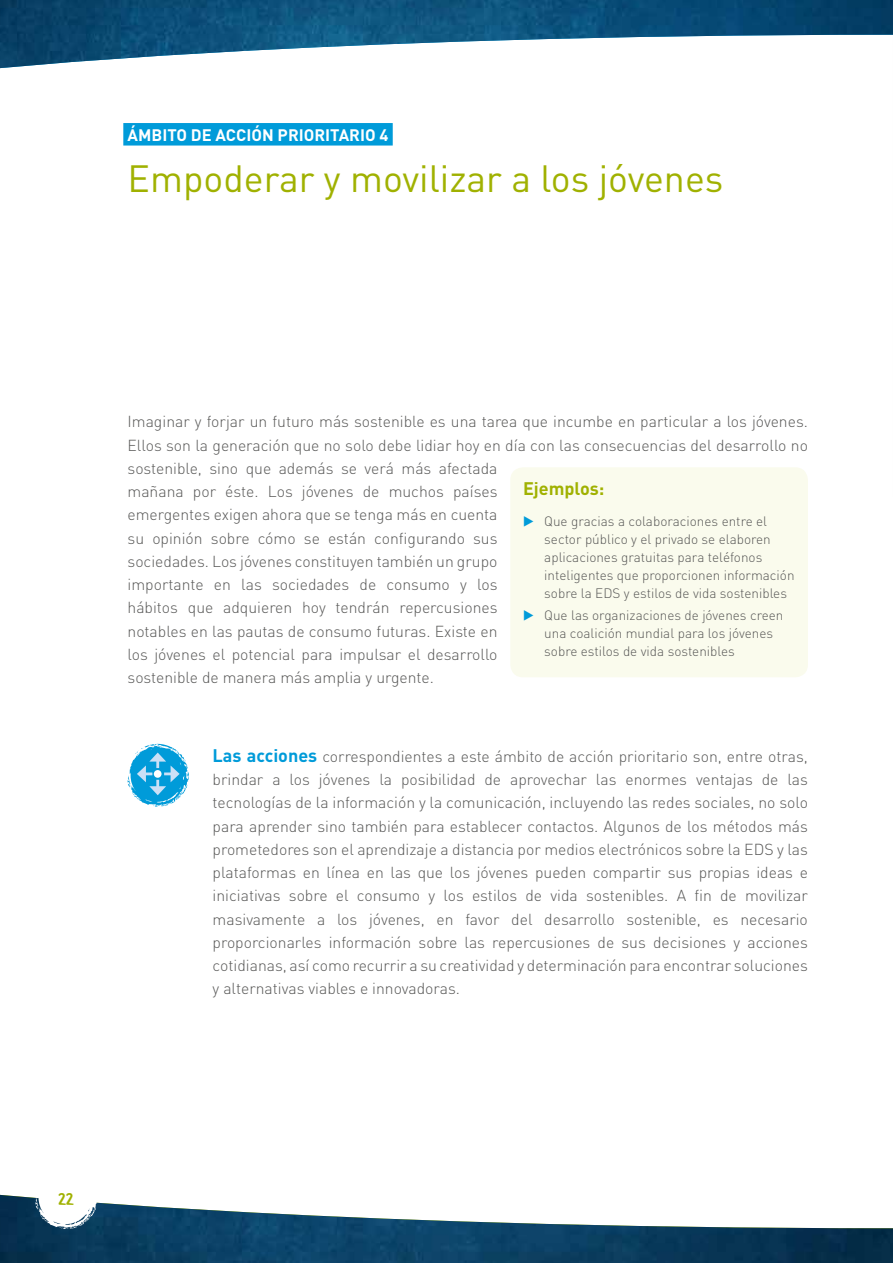
<style>
.page{position:relative;width:893px;height:1263px;background:#fff}
.page>*{position:absolute;margin:0;border:0;box-sizing:border-box;transform-origin:0 0}
.t1{font:37.5px "DIN";color:#a0b101}
.t2{font:700 18px "DIN";color:#a0b101}
.t3{font:700 18px "Ad Pro LT Std";color:#a0b101}
.t4{font:700 16.5px "DIN";color:#fff}
.t5{font:300 15.75px/23.2px "DIN";color:#575756}
.t6{font:300 13.5px/18px "DIN";color:#575756}
.s1{color:#009bd9}
.s2{font-weight:700;font-size:18px;color:#009bd9}
</style>
<div class="page">
<img style="left:0;top:0;width:893px;height:69px">
<img style="left:0;top:1194px;width:893px;height:69px">
<svg style="left:35px;top:1194px;width:63px;height:35px"></svg>
<div style="left:123px;top:123px;width:270px;height:23px;background:#009bd9"></div>
<svg style="left:128px;top:744px;width:61px;height:63px"></svg>
<div style="left:510px;top:467px;width:298px;height:210px;background:#fafbed;border-radius:13px"></div>
<p class="t4" style="left:128px;top:125px;width:262px">ÁMBITO DE ACCIÓN PRIORITARIO 4</p>
<h1 class="t1" style="left:128px;top:155px;width:597px">Empoderar y movilizar a los jóvenes</h1>
<p class="t5" style="left:128px;top:410px;width:682px">Imaginar y forjar un futuro más sostenible es una tarea que incumbe en particular a los jóvenes.<br>Ellos son la generación que no solo debe lidiar hoy en día con las consecuencias del desarrollo no sostenible, sino que además se verá más afectada<br>mañana por éste. Los jóvenes de muchos países<br>emergentes exigen ahora que se tenga más en cuenta<br>su opinión sobre cómo se están configurando sus<br>sociedades. Los jóvenes constituyen también un grupo<br>importante en las sociedades de consumo y los<br>hábitos que adquieren hoy tendrán repercusiones<br>notables en las pautas de consumo futuras. Existe en<br>los jóvenes el potencial para impulsar el desarrollo<br>sostenible de manera más amplia y urgente.</p>
<p class="t2" style="left:523px;top:477px;width:83px">Ejemplos:</p>
<p class="t6" style="left:544px;top:512px;width:252px;text-indent:-21px"><span class="s1">▶</span> Que gracias a colaboraciones entre el sector público y el privado se elaboren aplicaciones gratuitas para teléfonos inteligentes que proporcionen información sobre la EDS y estilos de vida sostenibles</p>
<p class="t6" style="left:544px;top:606px;width:241px;text-indent:-21px"><span class="s1">▶</span> Que las organizaciones de jóvenes creen una coalición mundial para los jóvenes sobre estilos de vida sostenibles</p>
<p class="t5" style="left:213px;top:744px;width:597px;text-align:justify"><span class="s2">Las acciones</span> correspondientes a este ámbito de acción prioritario son, entre otras, brindar a los jóvenes la posibilidad de aprovechar las enormes ventajas de las tecnologías de la información y la comunicación, incluyendo las redes sociales, no solo para aprender sino también para establecer contactos. Algunos de los métodos más prometedores son el aprendizaje a distancia por medios electrónicos sobre la EDS y las plataformas en línea en las que los jóvenes pueden compartir sus propias ideas e iniciativas sobre el consumo y los estilos de vida sostenibles. A fin de movilizar masivamente a los jóvenes, en favor del desarrollo sostenible, es necesario proporcionarles información sobre las repercusiones de sus decisiones y acciones cotidianas, así como recurrir a su creatividad y determinación para encontrar soluciones y alternativas viables e innovadoras.</p>
<p class="t3" style="left:58px;top:1188px;width:17px">22</p>
</div>
